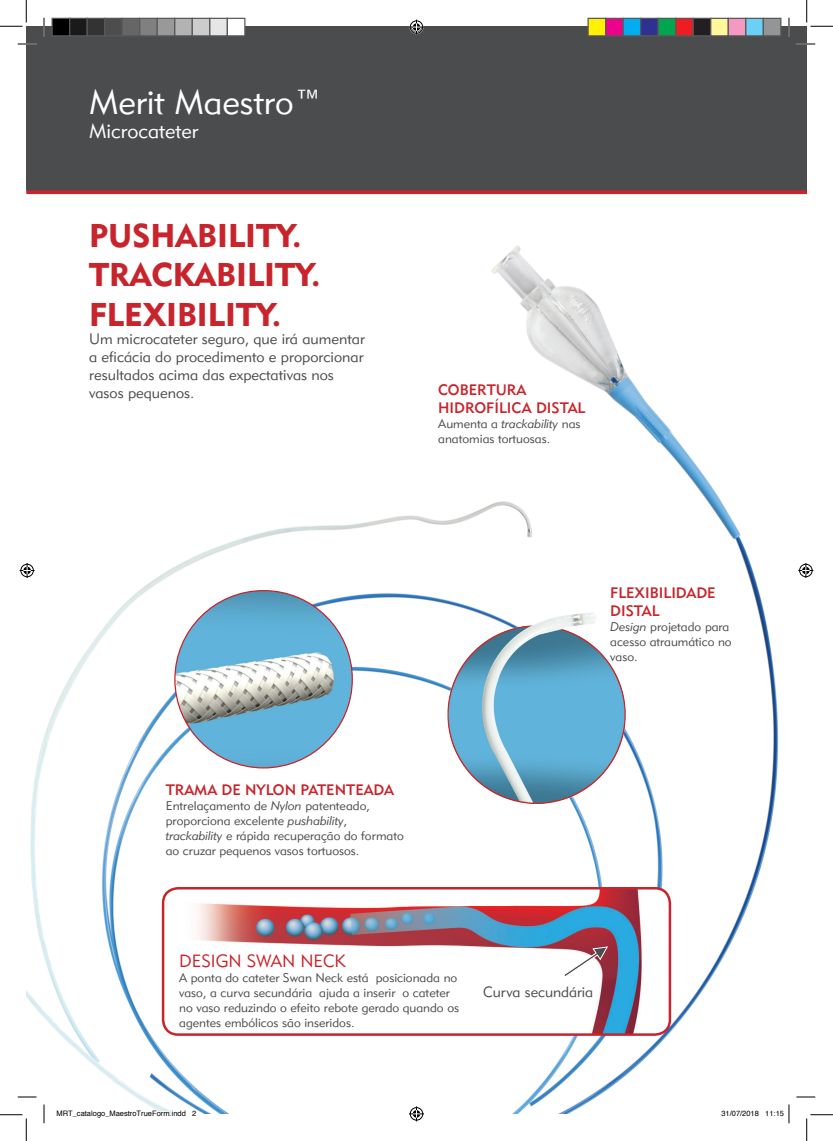
<style>
.page{position:relative;width:833px;height:1141px;background:#fff}
.page>*{position:absolute;margin:0;border:0;box-sizing:border-box;transform-origin:0 0}
.t1{font:34.12px "Geometric 415 BT Lite A";color:#fff}
.t2{font:32.5px/39px "Geometric 415 BT Black A";color:#c8242b}
.t3{font:20.25px "Geometric 415 BT Lite A";color:#fff}
.t4{font:17.5px "Geometric 415 BT Lite A";color:#c8242b}
.t5{font:15px/18px "Geometric 415 BT Lite A";color:#4b4c4d}
.t6{font:15px/18px "Geometric 415 BT Medium A";color:#c8242b}
.t7{font:14.62px "Geometric 415 BT Lite A";color:#4b4c4d}
.t8{font:12.5px/15px "Geometric 415 BT Lite A";color:#4b4c4d}
.t9{font:12.5px "Geometric 415 BT Lite Italic A";color:#4b4c4d}
.t10{font:7.5px "Helvetica";color:#000}
.s1{font-family:"Geometric 415 BT Lite A"}
.s2{font-family:"Geometric 415 BT Lite Italic A"}
</style>
<div class="page">
<div style="left:26px;top:26px;width:780px;height:164px;background:#4b4c4d"></div>
<svg style="left:26px;top:190px;width:780px;height:4px;fill:#c8242b"></svg>
<img style="left:26px;top:245px;width:780px;height:868px">
<img style="left:425px;top:561px;width:222px;height:242px">
<img style="left:175px;top:590px;width:177px;height:177px;border-radius:89px">
<img style="left:163px;top:888px;width:506px;height:146px">
<div style="left:162px;top:886px;width:508px;height:149px;border:2px solid #c8242b;border-radius:15px"></div>
<svg style="left:563px;top:946px;width:44px;height:31px"></svg>
<svg style="left:18px;top:43px;width:18px;height:2px"></svg>
<svg style="left:796px;top:43px;width:18px;height:2px"></svg>
<svg style="left:18px;top:1096px;width:18px;height:1px"></svg>
<svg style="left:796px;top:1096px;width:18px;height:1px"></svg>
<svg style="left:43px;top:18px;width:2px;height:18px"></svg>
<svg style="left:43px;top:1104px;width:2px;height:19px"></svg>
<svg style="left:788px;top:18px;width:1px;height:18px"></svg>
<svg style="left:0;top:0;width:27px;height:27px"></svg>
<svg style="left:0;top:1114px;width:27px;height:26px"></svg>
<svg style="left:806px;top:0;width:26px;height:27px"></svg>
<svg style="left:806px;top:1114px;width:26px;height:26px"></svg>
<svg style="left:409px;top:20px;width:15px;height:15px"></svg>
<svg style="left:409px;top:1106px;width:15px;height:15px"></svg>
<svg style="left:20px;top:563px;width:15px;height:15px"></svg>
<svg style="left:797px;top:563px;width:15px;height:15px"></svg>
<div style="left:52px;top:18px;width:18px;height:18px;background:#000"></div>
<div style="left:51px;top:18px;width:19px;height:18px;border:1px solid #595959"></div>
<div style="left:70px;top:18px;width:17px;height:18px;background:#1a1a1a"></div>
<div style="left:69px;top:18px;width:19px;height:18px;border:1px solid #595959"></div>
<div style="left:87px;top:18px;width:18px;height:18px;background:#333"></div>
<div style="left:86px;top:18px;width:19px;height:18px;border:1px solid #595959"></div>
<div style="left:105px;top:18px;width:17px;height:18px;background:#4d4d4d"></div>
<div style="left:104px;top:18px;width:19px;height:18px;border:1px solid #595959"></div>
<div style="left:122px;top:18px;width:18px;height:18px;background:#666"></div>
<div style="left:121px;top:18px;width:19px;height:18px;border:1px solid #595959"></div>
<div style="left:140px;top:18px;width:17px;height:18px;background:#808080"></div>
<div style="left:139px;top:18px;width:19px;height:18px;border:1px solid #595959"></div>
<div style="left:157px;top:18px;width:18px;height:18px;background:#999"></div>
<div style="left:156px;top:18px;width:19px;height:18px;border:1px solid #595959"></div>
<div style="left:175px;top:18px;width:17px;height:18px;background:#b3b3b3"></div>
<div style="left:174px;top:18px;width:19px;height:18px;border:1px solid #595959"></div>
<div style="left:192px;top:18px;width:18px;height:18px;background:#ccc"></div>
<div style="left:191px;top:18px;width:19px;height:18px;border:1px solid #595959"></div>
<div style="left:210px;top:18px;width:17px;height:18px;background:#e6e6e6"></div>
<div style="left:209px;top:18px;width:19px;height:18px;border:1px solid #595959"></div>
<div style="left:227px;top:18px;width:18px;height:18px;background:#fff"></div>
<div style="left:226px;top:18px;width:19px;height:18px;border:1px solid #595959"></div>
<div style="left:587px;top:18px;width:18px;height:18px;background:#fff101"></div>
<div style="left:587px;top:18px;width:19px;height:18px;border:1px solid #595959"></div>
<div style="left:605px;top:18px;width:17px;height:18px;background:#ed028c"></div>
<div style="left:604px;top:18px;width:19px;height:18px;border:1px solid #595959"></div>
<div style="left:622px;top:18px;width:18px;height:18px;background:#00aeef"></div>
<div style="left:622px;top:18px;width:19px;height:18px;border:1px solid #595959"></div>
<div style="left:640px;top:18px;width:17px;height:18px;background:#2e3092"></div>
<div style="left:639px;top:18px;width:19px;height:18px;border:1px solid #595959"></div>
<div style="left:657px;top:18px;width:18px;height:18px;background:#00a54f"></div>
<div style="left:657px;top:18px;width:19px;height:18px;border:1px solid #595959"></div>
<div style="left:675px;top:18px;width:17px;height:18px;background:#ee1d23"></div>
<div style="left:674px;top:18px;width:19px;height:18px;border:1px solid #595959"></div>
<div style="left:692px;top:18px;width:18px;height:18px;background:#231f20"></div>
<div style="left:692px;top:18px;width:19px;height:18px;border:1px solid #595959"></div>
<div style="left:710px;top:18px;width:17px;height:18px;background:#fff79a"></div>
<div style="left:709px;top:18px;width:19px;height:18px;border:1px solid #595959"></div>
<div style="left:727px;top:18px;width:18px;height:18px;background:#f499c2"></div>
<div style="left:727px;top:18px;width:19px;height:18px;border:1px solid #595959"></div>
<div style="left:745px;top:18px;width:17px;height:18px;background:#6bcff6"></div>
<div style="left:744px;top:18px;width:19px;height:18px;border:1px solid #595959"></div>
<div style="left:762px;top:18px;width:18px;height:18px;background:#939598"></div>
<div style="left:762px;top:18px;width:19px;height:18px;border:1px solid #595959"></div>
<svg style="left:57px;top:1108px;width:129px;height:6px"></svg>
<svg style="left:192px;top:1109px;width:4px;height:4px"></svg>
<svg style="left:720px;top:1109px;width:38px;height:4px"></svg>
<svg style="left:765px;top:1104px;width:24px;height:19px"></svg>
<h1 class="t1" style="left:89px;top:81px;width:234px">Merit Maestro™</h1>
<h3 class="t3" style="left:89px;top:118px;width:111px">Microcateter</h3>
<h2 class="t2" style="left:89px;top:216px;width:233px">PUSHABILITY.<br>TRACKABILITY.<br>FLEXIBILITY.</h2>
<p class="t5" style="left:89px;top:329px;width:277px">Um microcateter seguro, que irá aumentar a eficácia do procedimento e proporcionar resultados acima das expectativas nos vasos pequenos.</p>
<p class="t6" style="left:438px;top:380px;width:149px">COBERTURA<br>HIDROFÍLICA DISTAL</p>
<p class="t9" style="left:438px;top:416px;width:144px"><span class="s1">Aumenta a</span> trackability <span class="s1">nas</span></p>
<p class="t8" style="left:438px;top:431px;width:113px">anatomias tortuosas.</p>
<p class="t6" style="left:610px;top:583px;width:107px">FLEXIBILIDADE<br>DISTAL</p>
<p class="t8" style="left:610px;top:619px;width:123px"><span class="s2">Design</span> projetado para acesso atraumático no vaso.</p>
<p class="t6" style="left:166px;top:780px;width:230px">TRAMA DE NYLON PATENTEADA</p>
<p class="t8" style="left:166px;top:797px;width:239px">Entrelaçamento de <span class="s2">Nylon</span> patenteado, proporciona excelente <span class="s2">pushability</span>, <span class="s2">trackability</span> e rápida recuperação do formato ao cruzar pequenos vasos tortuosos.</p>
<h3 class="t4" style="left:179px;top:949px;width:168px">DESIGN SWAN NECK</h3>
<p class="t8" style="left:179px;top:969px;width:281px">A ponta do cateter Swan Neck está posicionada no vaso, a curva secundária ajuda a inserir o cateter no vaso reduzindo o efeito rebote gerado quando os agentes embólicos são inseridos.</p>
<p class="t7" style="left:483px;top:982px;width:111px">Curva secundária</p>
<p class="t10" style="left:56px;top:1107px;width:141px">MRT_catalogo_MaestroTrueForm.indd 2</p>
<p class="t10" style="left:721px;top:1107px;width:64px">31/07/2018 11:15</p>
</div>
